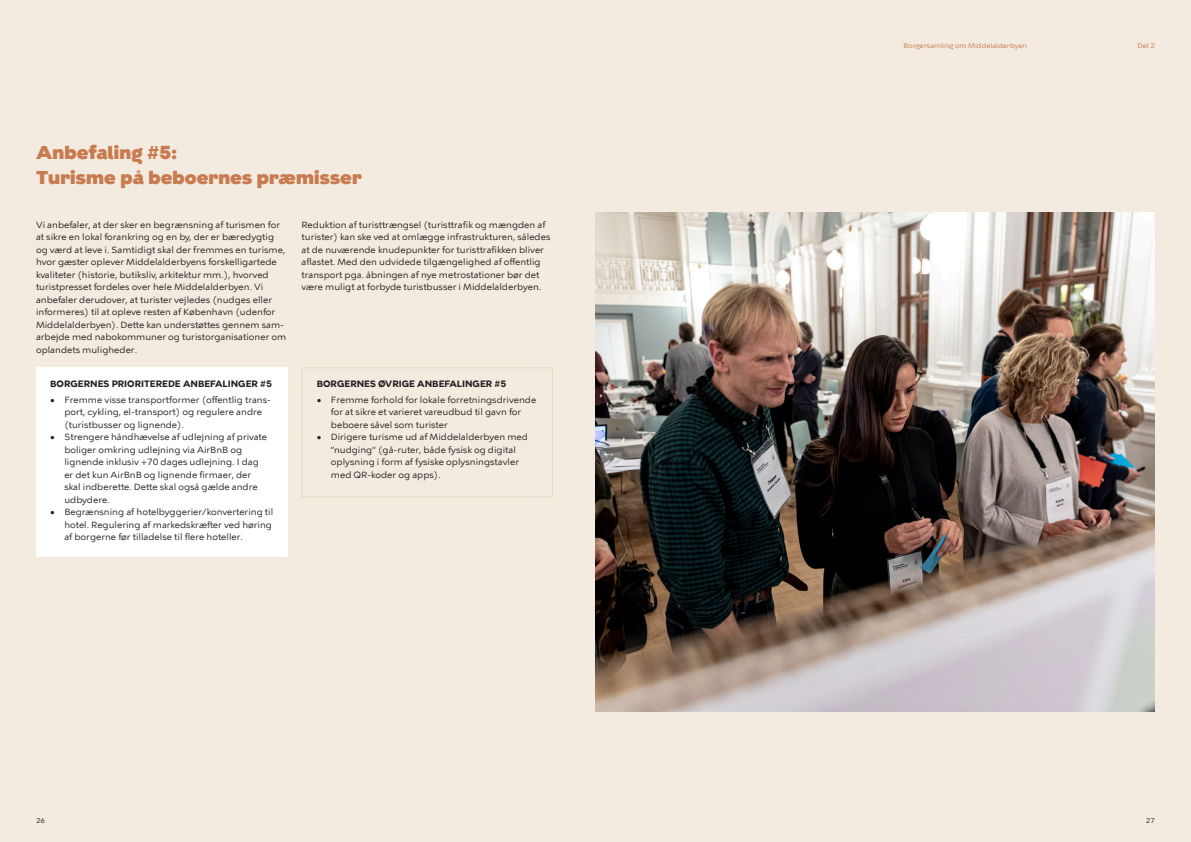
<style>
.page{position:relative;width:1191px;height:842px;background:#f3ebdf}
.page>*{position:absolute;margin:0;border:0;box-sizing:border-box;transform-origin:0 0}
.t1{font:900 18.7px/25px "KBH";letter-spacing:.005em;color:#c97b50}
.t2{font:9px/12.5px "KBH Tekst";color:#231f20}
.t3{font:700 9px "KBH Tekst";color:#231f20}
.t4{font:7px "KBH";color:#c97b50}
.t5{font:7px "KBH";color:#231f20}
</style>
<div class="page">
<div style="left:36px;top:367px;width:251px;height:189px;background:#fff"></div>
<div style="left:301px;top:367px;width:252px;height:130px;border:1px solid #e7dac5"></div>
<img style="left:595px;top:213px;width:560px;height:499px">
<h1 class="t1" style="left:36px;top:140px;width:327px">Anbefaling #5:<br>Turisme på beboernes præmisser</h1>
<p class="t2" style="left:36px;top:219px;width:252px">Vi anbefaler, at der sker en begrænsning af turismen for at sikre en lokal forankring og en by, der er bæredygtig og værd at leve i. Samtidigt skal der fremmes en turisme, hvor gæster oplever Middelalderbyens forskelligartede kvaliteter (historie, butiksliv, arkitektur mm.), hvorved turistpresset fordeles over hele Middelalderbyen. Vi anbefaler derudover, at turister vejledes (nudges eller informeres) til at opleve resten af København (udenfor Middelalderbyen). Dette kan understøttes gennem sam&shy;arbejde med nabokommuner og turistorganisationer om oplandets muligheder.</p>
<p class="t2" style="left:301px;top:218px;width:250px">Reduktion af turisttrængsel (turisttrafik og mængden af turister) kan ske ved at omlægge infrastrukturen, således at de nuværende knudepunkter for turisttrafikken bliver aflastet. Med den udvidede tilgængelighed af offentlig transport pga. åbningen af nye metrostationer bør det være muligt at forbyde turistbusser i Middelalderbyen.</p>
<p class="t3" style="left:50px;top:380px;width:223px">BORGERNES PRIORITEREDE ANBEFALINGER #5</p>
<p class="t2" style="left:64px;top:394px;width:208px;text-indent:-14px">• Fremme visse transportformer (offentlig trans&shy;port, cykling, el-transport) og regulere andre (turistbusser og lignende).</p>
<p class="t2" style="left:64px;top:431px;width:204px;text-indent:-14px">• Strengere håndhævelse af udlejning af private boliger omkring udlejning via AirBnB og lignende inklusiv +70 dages udlejning. I dag er det kun AirBnB og lignende firmaer, der skal indberette. Dette skal også gælde andre udbydere.</p>
<p class="t2" style="left:64px;top:506px;width:210px;text-indent:-14px">• Begrænsning af hotelbyggerier/konvertering til hotel. Regulering af markedskræfter ved høring af borgerne før tilladelse til flere hoteller.</p>
<p class="t3" style="left:317px;top:380px;width:191px">BORGERNES ØVRIGE ANBEFALINGER #5</p>
<p class="t2" style="left:331px;top:394px;width:207px;text-indent:-14px">• Fremme forhold for lokale forretningsdrivende for at sikre et varieret vareudbud til gavn for beboere såvel som turister</p>
<p class="t2" style="left:331px;top:431px;width:198px;text-indent:-14px">• Dirigere turisme ud af Middelalderbyen med ”nudging” (gå-ruter, både fysisk og digital oplysning i form af fysiske oplysningstavler med QR-koder og apps).</p>
<p class="t4" style="left:903px;top:43px;width:125px">Borgersamling om Middelalderbyen</p>
<p class="t4" style="left:1137px;top:43px;width:19px">Del 2</p>
<p class="t5" style="left:36px;top:818px;width:11px">26</p>
<p class="t5" style="left:1145px;top:818px;width:11px">27</p>
</div>
